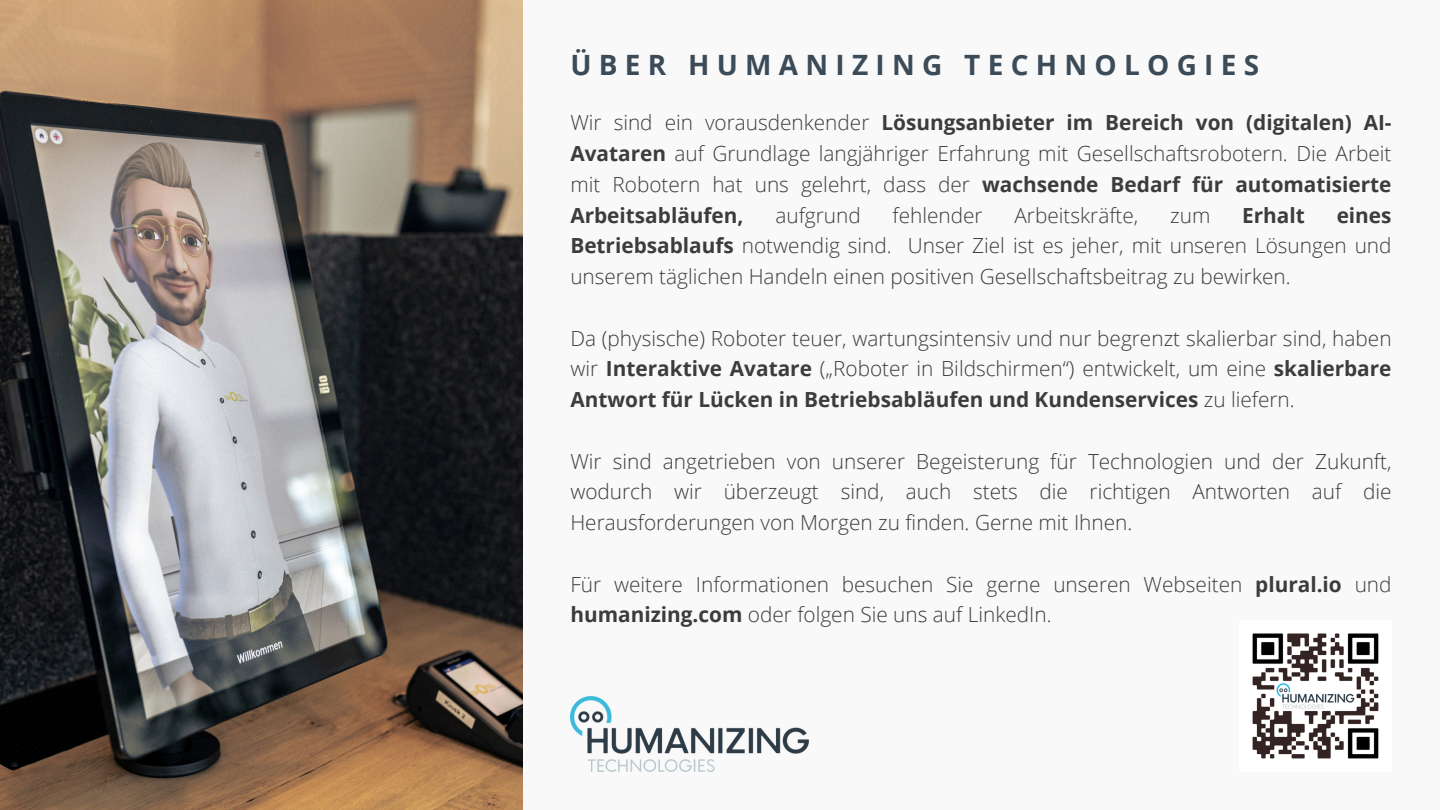
<style>
.page{position:relative;width:1440px;height:810px;background:#f9f9f9}
.page>*{position:absolute;margin:0;border:0;box-sizing:border-box;transform-origin:0 0}
.t1{font:700 28px "Open Sans";letter-spacing:.26em;color:#3c4b58}
.t2{font:300 20.8px/30.8px "Open Sans";color:#3c3c3c;text-align:justify}
.t3{font:700 20.8px "Open Sans";color:#3c3c3c}
.s1{font-weight:700}
</style>
<div class="page">
<img style="left:570px;top:697px;width:238px;height:75px">
<img style="left:0;top:0;width:523px;height:810px">
<img style="left:1252px;top:633px;width:127px;height:126px">
<p class="t1" style="left:570px;top:45px;width:690px">ÜBER HUMANIZING TECHNOLOGIES</p>
<p class="t2" style="left:570px;top:107px;width:823px">Wir sind ein vorausdenkender <span class="s1">Lösungsanbieter im Bereich von (digitalen) AI-Avataren</span> auf Grundlage langjähriger Erfahrung mit Gesellschaftsrobotern. Die Arbeit mit Robotern hat uns gelehrt, dass der <span class="s1">wachsende Bedarf für automatisierte Arbeitsabläufen,</span></p>
<p class="t2" style="left:775px;top:199px;width:87px">aufgrund</p>
<p class="t2" style="left:893px;top:199px;width:92px">fehlender</p>
<p class="t2" style="left:1015px;top:199px;width:125px">Arbeitskräfte,</p>
<p class="t2" style="left:1170px;top:199px;width:42px">zum</p>
<p class="t3" style="left:1242px;top:200px;width:64px">Erhalt</p>
<p class="t2" style="left:570px;top:199px;width:823px;text-indent:766px"><span class="s1">eines Betriebsablaufs</span> notwendig sind. Unser Ziel ist es jeher, mit unseren Lösungen und unserem täglichen Handeln einen positiven Gesellschaftsbeitrag zu bewirken.</p>
<p class="t2" style="left:570px;top:322px;width:823px">Da (physische) Roboter teuer, wartungsintensiv und nur begrenzt skalierbar sind, haben wir <span class="s1">Interaktive Avatare</span> („Roboter in Bildschirmen“) entwickelt, um eine <span class="s1">skalierbare Antwort für Lücken in Betriebsabläufen und Kundenservices</span> zu liefern.</p>
<p class="t2" style="left:570px;top:445px;width:823px">Wir sind angetrieben von unserer Begeisterung für Technologien und der Zukunft, wodurch wir überzeugt sind, auch stets die richtigen Antworten auf die Herausforderungen von Morgen zu finden. Gerne mit Ihnen.</p>
<p class="t2" style="left:570px;top:568px;width:823px">Für weitere Informationen besuchen Sie gerne unseren Webseiten <span class="s1">plural.io</span> und <span class="s1">humanizing.com</span> oder folgen Sie uns auf LinkedIn.</p>
</div>
